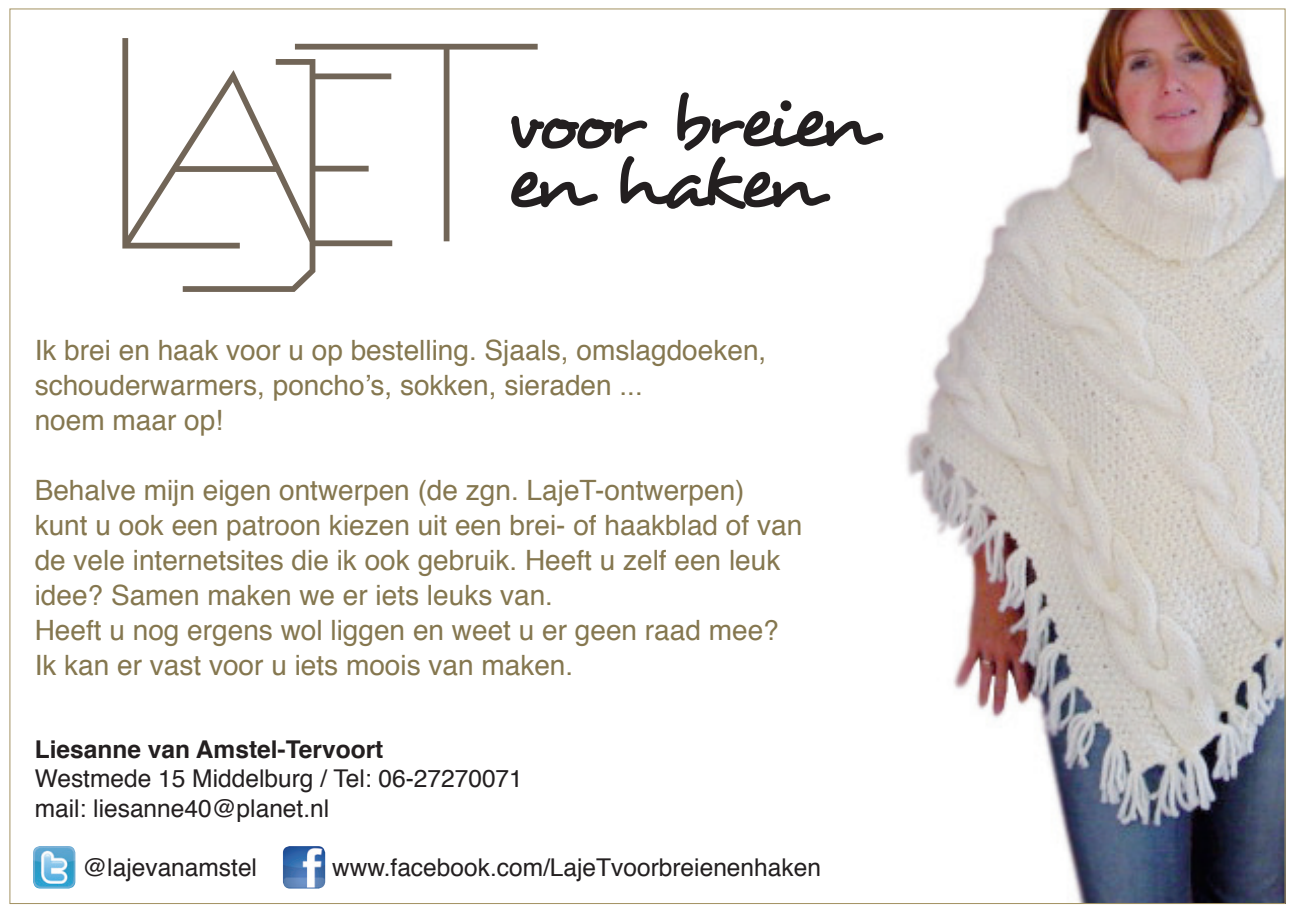
<style>
.page{position:relative;width:1300px;height:913px;background:#fff}
.page>*{position:absolute;margin:0;border:0;box-sizing:border-box;transform-origin:0 0}
.t1{font:81.2px "Desyrel";letter-spacing:-.1em;color:#231f20}
.t2{font:28px/35px "Helvetica";color:#85774f}
.t3{font:24.5px "Helvetica";color:#231f20}
.t4{font:700 24.5px "Helvetica";color:#231f20}
</style>
<div class="page">
<img style="left:905px;top:11px;width:378px;height:891px">
<img style="left:33px;top:846px;width:42px;height:42px">
<img style="left:283px;top:846px;width:42px;height:42px">
<svg style="left:122px;top:38px;width:270px;height:254px"></svg>
<svg style="left:295px;top:44px;width:243px;height:197px"></svg>
<p class="t1" style="left:506px;top:70px;width:367px">voor breien</p>
<p class="t1" style="left:506px;top:131px;width:314px">en haken</p>
<p class="t2" style="left:35px;top:334px;width:733px">Ik brei en haak voor u op bestelling. Sjaals, omslagdoeken, schouderwarmers, poncho’s, sokken, sieraden ...</p>
<p class="t2" style="left:35px;top:404px;width:190px">noem maar op!</p>
<p class="t2" style="left:35px;top:474px;width:769px">Behalve mijn eigen ontwerpen (de zgn. LajeT-ontwerpen) kunt u ook een patroon kiezen uit een brei- of haakblad of van de vele internetsites die ik ook gebruik. Heeft u zelf een leuk idee? Samen maken we er iets leuks van.</p>
<p class="t2" style="left:35px;top:614px;width:745px">Heeft u nog ergens wol liggen en weet u er geen raad mee?</p>
<p class="t2" style="left:35px;top:649px;width:540px">Ik kan er vast voor u iets moois van maken.</p>
<p class="t4" style="left:35px;top:729px;width:350px">Liesanne van Amstel-Tervoort</p>
<p class="t3" style="left:35px;top:760px;width:490px">Westmede 15 Middelburg / Tel: 06-27270071</p>
<p class="t3" style="left:35px;top:789px;width:296px">mail: liesanne40@planet.nl</p>
<p class="t3" style="left:82px;top:848px;width:176px">@lajevanamstel</p>
<p class="t3" style="left:332px;top:848px;width:490px">www.facebook.com/LajeTvoorbreienenhaken</p>
</div>
